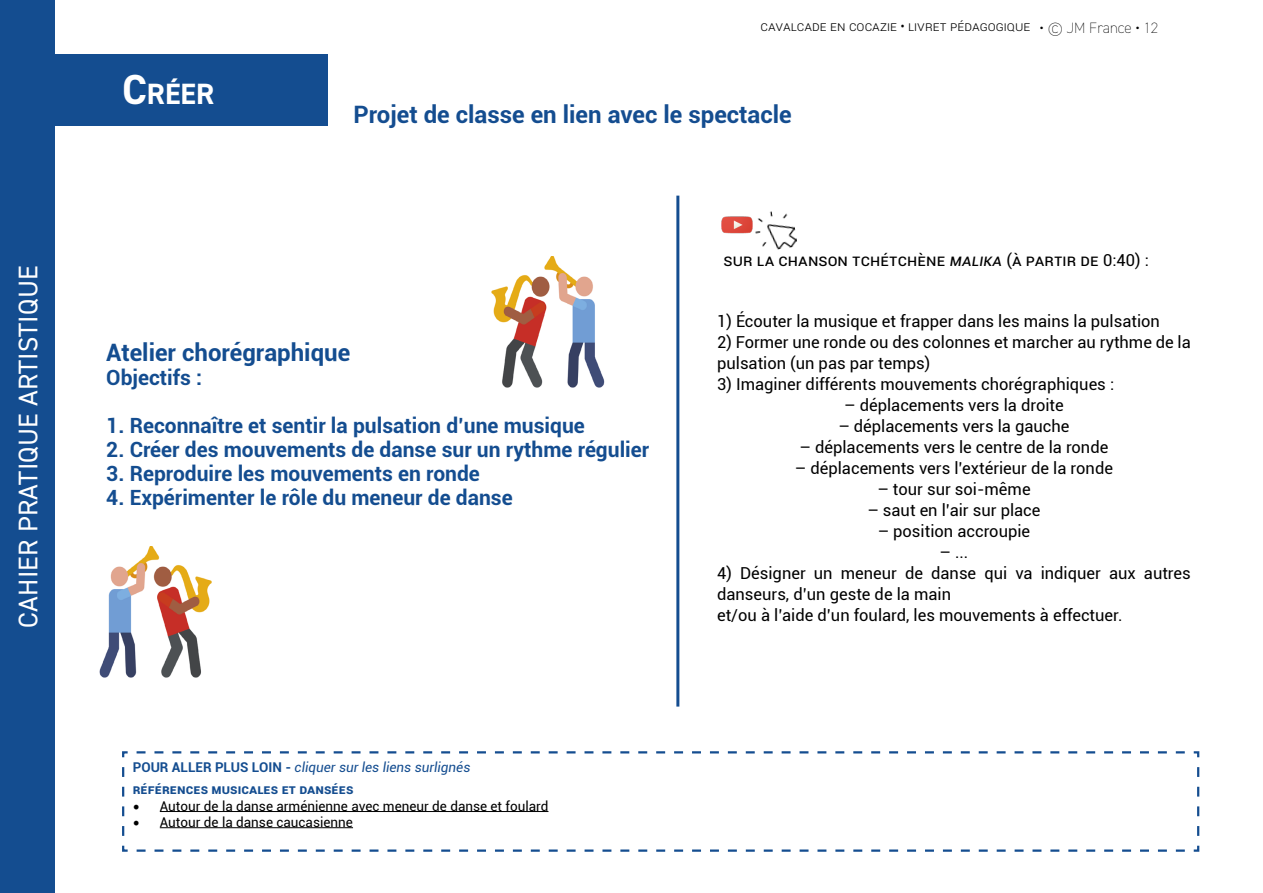
<style>
.page{position:relative;width:1263px;height:893px;background:#fff}
.page>*{position:absolute;margin:0;border:0;box-sizing:border-box;transform-origin:0 0}
.t1{font:700 29.4px "DIN2014";color:#fff}
.t2{font:27px "DIN2014";letter-spacing:.01em;color:#fff}
.t3{font:700 24px "Roboto";color:#144d90}
.t4{font:700 21px "Roboto";color:#144d90}
.t5{font:16.5px/21px "Roboto";color:#000}
.t6{font:200 15px "DIN2014";color:#000}
.t7{font:13.5px "Roboto";color:#000}
.t8{font:700 13.5px/22.2px "Roboto";color:#144d90}
.t9{font:300 13.5px "Roboto";color:#000}
.s1{font-size:42px}
.s2{font-weight:400}
.s3{font-style:italic}
.s4{font-weight:400;font-style:italic}
.s5{font-family:"Minion Pro";font-size:18px}
</style>
<div class="page">
<hr style="left:676px;top:196px;width:3px;height:511px;background:#144d90">
<img style="left:99px;top:547px;width:113px;height:131px">
<img style="left:491px;top:257px;width:114px;height:131px">
<div style="left:0;top:0;width:54px;height:893px;background:#144d90"></div>
<div style="left:54px;top:54px;width:273px;height:71px;background:#144d90"></div>
<hr style="left:1262px;top:54px;width:1px;height:71px;background:#144d90">
<svg style="left:122px;top:751px;width:1078px;height:101px"></svg>
<img style="left:721px;top:216px;width:32px;height:18px">
<img style="left:755px;top:211px;width:42px;height:39px">
<h2 class="t2" style="left:11px;top:628px;width:364px;rotate:-90deg">CAHIER PRATIQUE ARTISTIQUE</h2>
<h1 class="t1" style="left:122px;top:75px;width:94px"><span class="s1">C</span>RÉER</h1>
<p class="t9" style="left:760px;top:16px;width:270px">Cavalcade en cocazie • Livret pédagogiqUE</p>
<p class="t6" style="left:850px;top:19px;width:309px"><span class="s2">Titre spect •</span> Livret découverte • © JM France • 12</p>
<h3 class="t3" style="left:353px;top:97px;width:440px">Projet de classe en lien avec le spectacle</h3>
<p class="t5" style="left:723px;top:249px;width:427px">Sur la chanson tchétchène <span class="s3">Malika</span> (à partir de 0:40) :</p>
<h3 class="t3" style="left:106px;top:336px;width:245px">Atelier chorégraphique</h3>
<p class="t4" style="left:106px;top:363px;width:97px">Objectifs :</p>
<p class="t4" style="left:106px;top:411px;width:480px">1. Reconnaître et sentir la pulsation d’une musique</p>
<p class="t4" style="left:106px;top:435px;width:544px">2. Créer des mouvements de danse sur un rythme régulier</p>
<p class="t4" style="left:106px;top:459px;width:375px">3. Reproduire les mouvements en ronde</p>
<p class="t4" style="left:106px;top:483px;width:408px">4. Expérimenter le rôle du meneur de danse</p>
<p class="t8" style="left:133px;top:756px;width:339px">POUR ALLER PLUS LOIN - <span class="s4">cliquer sur les liens surlignés<br></span>Références musicales et dansées</p>
<p class="t7" style="left:133px;top:796px;width:417px"><span class="s5">•</span> Autour de la danse arménienne avec meneur de danse et foulard</p>
<p class="t7" style="left:133px;top:812px;width:222px"><span class="s5">•</span> Autour de la danse caucasienne</p>
<p class="t5" style="left:717px;top:310px;width:444px">1) Écouter la musique et frapper dans les mains la pulsation</p>
<p class="t5" style="left:717px;top:331px;width:475px">2) Former une ronde ou des colonnes et marcher au rythme de la pulsation (un pas par temps)</p>
<p class="t5" style="left:717px;top:373px;width:399px">3) Imaginer différents mouvements chorégraphiques :</p>
<p class="t5" style="left:844px;top:394px;width:221px">– déplacements vers la droite</p>
<p class="t5" style="left:838px;top:415px;width:233px">– déplacements vers la gauche</p>
<p class="t5" style="left:799px;top:436px;width:310px">– déplacements vers le centre de la ronde</p>
<p class="t5" style="left:795px;top:457px;width:320px">– déplacements vers l’extérieur de la ronde</p>
<p class="t5" style="left:877px;top:478px;width:155px">– tour sur soi-même</p>
<p class="t5" style="left:867px;top:499px;width:175px">– saut en l’air sur place</p>
<p class="t5" style="left:878px;top:520px;width:154px">– position accroupie</p>
<p class="t5" style="left:939px;top:541px;width:30px">– ...</p>
<p class="t5" style="left:717px;top:562px;width:475px">4) Désigner un meneur de danse qui va indiquer aux autres danseurs, d’un geste de la main<br>et/ou à l’aide d’un foulard, les mouvements à effectuer.</p>
</div>
